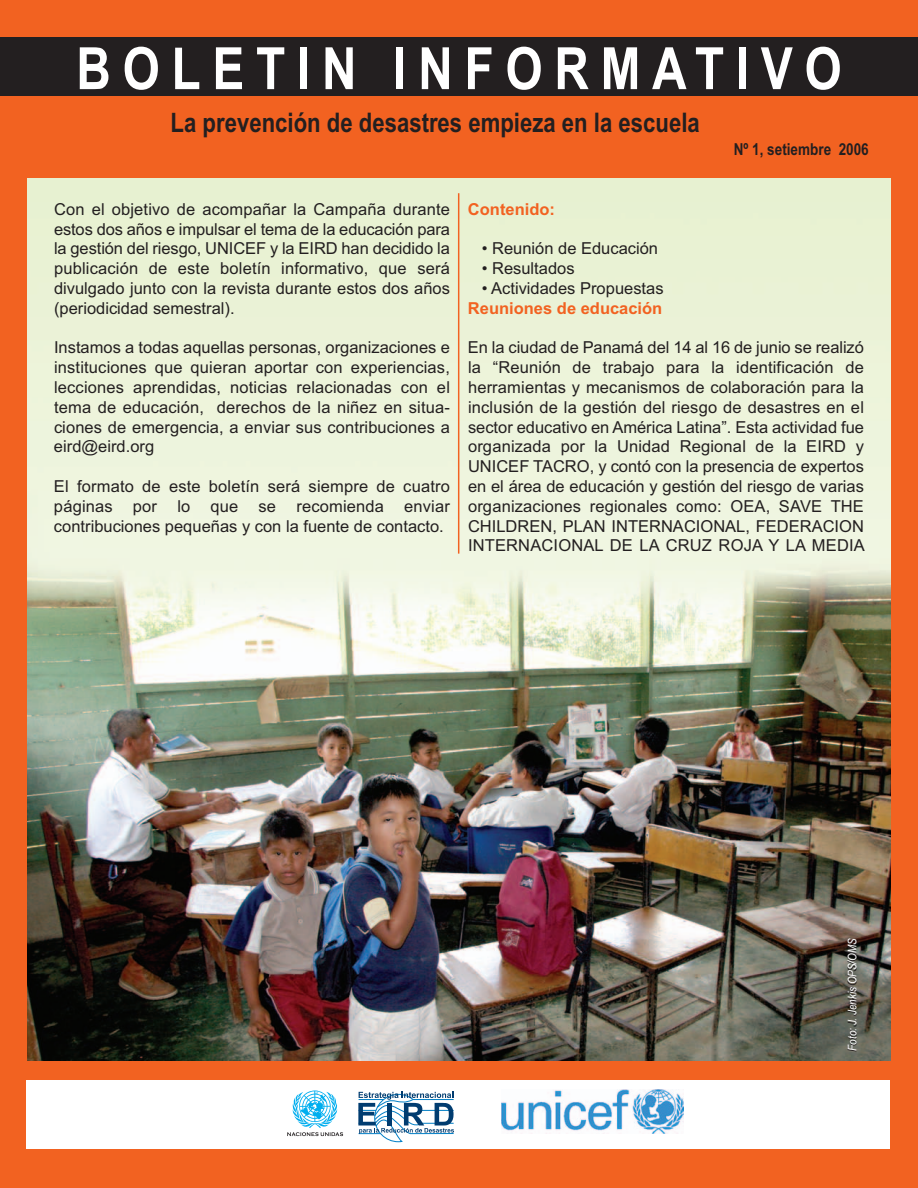
<style>
.page{position:relative;width:918px;height:1188px;background:#f26221}
.page>*{position:absolute;margin:0;border:0;box-sizing:border-box;transform-origin:0 0}
.t1{font:700 58.35px "Arial Narrow";letter-spacing:.2em;color:#fff}
.t2{font:700 27px "Arial Narrow";color:#231f20}
.t3{font:16.5px/19.8px "Arial";color:#231f20;text-align:justify}
.t4{font:700 16.5px "Arial";color:#f26221}
.t5{font:700 16.5px "Arial Narrow";color:#231f20}
.t6{font:italic 12px "Arial Narrow";color:#fff}
</style>
<div class="page">
<img style="left:27px;top:179px;width:864px;height:882px">
<hr style="left:458px;top:193px;width:1px;height:361px;background:#f26221">
<div style="left:0;top:37px;width:918px;height:59px;background:#231f20"></div>
<div style="left:26px;top:1080px;width:864px;height:68px;background:#fff"></div>
<svg style="left:358px;top:1091px;width:96px;height:51px"></svg>
<svg style="left:287px;top:1090px;width:56px;height:46px"></svg>
<img style="left:501px;top:1089px;width:183px;height:44px">
<h1 class="t1" style="left:76px;top:35px;width:767px">BOLETIN INFORMATIVO</h1>
<h2 class="t2" style="left:171px;top:107px;width:531px">La prevención de desastres empieza en la escuela</h2>
<p class="t5" style="left:734px;top:139px;width:137px">Nº 1, setiembre 2006</p>
<p class="t3" style="left:54px;top:199px;width:398px">Con el objetivo de acompañar la Campaña durante estos dos años e impulsar el tema de la educación para la gestión del riesgo, UNICEF y la EIRD han decidido la publicación de este boletín informativo, que será divulgado junto con la revista durante estos dos años (periodicidad semestral).</p>
<p class="t3" style="left:54px;top:338px;width:397px">Instamos a todas aquellas personas, organizaciones e instituciones que quieran aportar con experiencias, lecciones aprendidas, noticias relacionadas con el tema de educación, derechos de la niñez en situa&shy;ciones de emergencia, a enviar sus contribuciones a eird@eird.org</p>
<p class="t3" style="left:54px;top:476px;width:397px">El formato de este boletín será siempre de cuatro páginas por lo que se recomienda enviar contribuciones pequeñas y con la fuente de contacto.</p>
<p class="t4" style="left:468px;top:199px;width:89px">Contenido:</p>
<p class="t3" style="left:482px;top:239px;width:178px">• Reunión de Educación</p>
<p class="t3" style="left:482px;top:259px;width:94px">• Resultados</p>
<p class="t3" style="left:482px;top:278px;width:183px">• Actividades Propuestas</p>
<p class="t4" style="left:468px;top:298px;width:196px">Reuniones de educación</p>
<p class="t3" style="left:468px;top:338px;width:398px">En la ciudad de Panamá del 14 al 16 de junio se realizó la “Reunión de trabajo para la identificación de herramientas y mecanismos de colaboración para la inclusión de la gestión del riesgo de desastres en el sector educativo en América Latina”. Esta actividad fue organizada por la Unidad Regional de la EIRD y UNICEF TACRO, y contó con la presencia de expertos en el área de educación y gestión del riesgo de varias organizaciones regionales como: OEA, SAVE THE CHILDREN, PLAN INTERNACIONAL, FEDERACION INTERNACIONAL DE LA CRUZ ROJA Y LA MEDIA</p>
<p class="t6" style="left:845px;top:1051px;width:114px;rotate:-90deg">Foto: J. Jenkis OPS/OMS</p>
</div>
